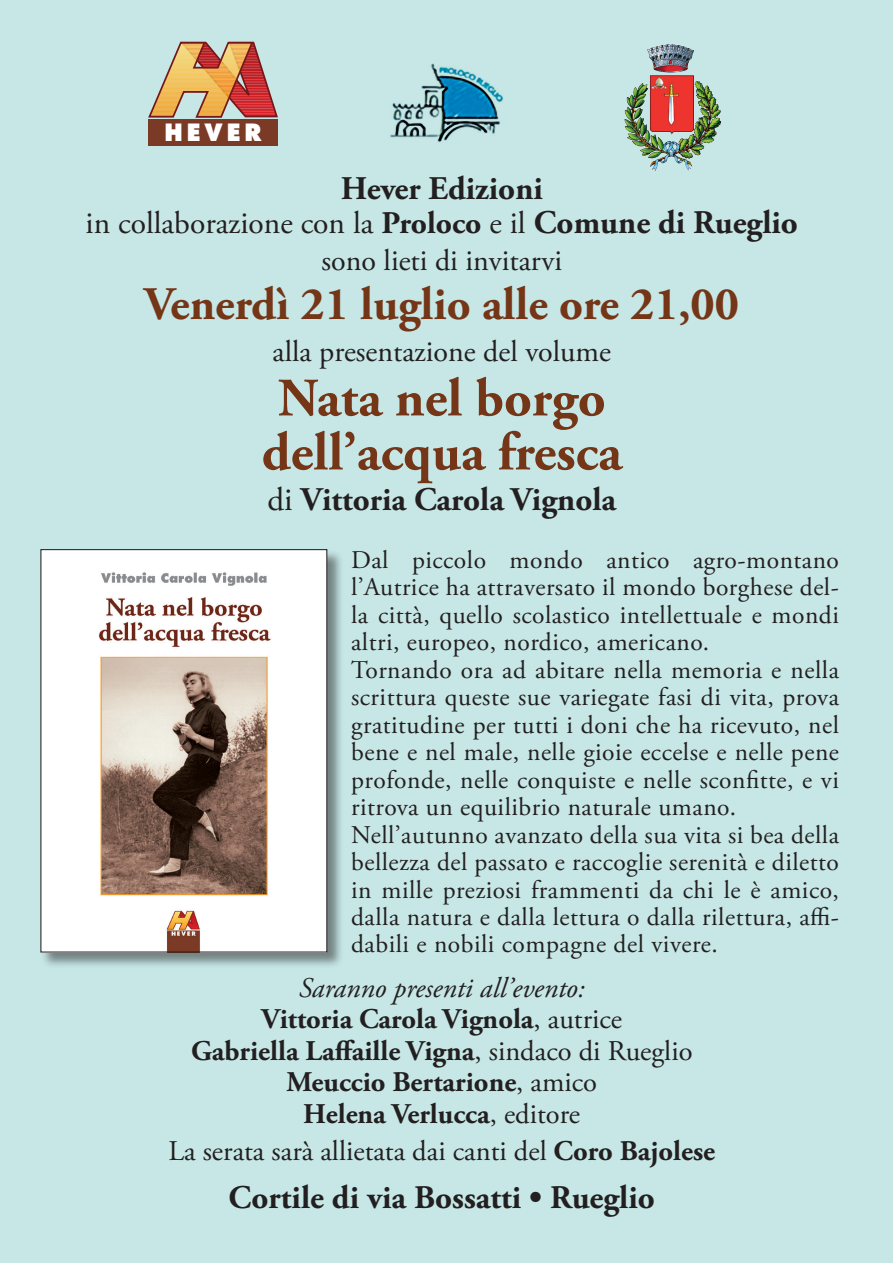
<style>
.page{position:relative;width:893px;height:1263px;background:#c6e7e6}
.page>*{position:absolute;margin:0;border:0;box-sizing:border-box;transform-origin:0 0}
.t1{font:700 54px/54px "Adobe Garamond Pro";color:#753517;text-align:center}
.t2{font:700 46.5px "Adobe Garamond Pro";color:#753517}
.t3{font:700 33px "Adobe Garamond Pro";color:#231f20}
.t4{font:31.5px "Adobe Garamond Pro";color:#231f20}
.t5{font:30px "Adobe Garamond Pro";color:#231f20}
.t6{font:700 28.5px/31.5px "Adobe Garamond Pro";color:#231f20;text-align:center}
.t7{font:28.5px "Adobe Garamond Pro";color:#231f20}
.t8{font:25.5px/27.5px "Adobe Garamond Pro";letter-spacing:.02em;color:#231f20}
.t9{font:800 23.25px "Futura";letter-spacing:.17em;color:#fff;scale:.96 1}
.s1{font-weight:700}
.s2{font-weight:700;font-size:33px}
.s3{font-weight:400}
.s4{font-weight:400;font-style:italic}
</style>
<div class="page">
<svg style="left:149px;top:42px;width:129px;height:76px"></svg>
<div style="left:148px;top:119px;width:130px;height:27px;background:#7a3a25"></div>
<div style="left:41px;top:549px;width:303px;height:420px;background:#231f20;opacity:.5"></div>
<img style="left:42px;top:551px;width:283px;height:399px">
<img style="left:624px;top:44px;width:97px;height:126px">
<img style="left:390px;top:63px;width:113px;height:79px">
<p class="t9" style="left:165px;top:117px;width:102px">HEVER</p>
<p class="t3" style="left:341px;top:169px;width:204px">Hever Edizioni</p>
<p class="t4" style="left:86px;top:205px;width:714px">in collaborazione con la <span class="s1">Proloco</span> e il <span class="s2">Comune di Rueglio</span></p>
<p class="t5" style="left:321px;top:242px;width:242px">sono lieti di invitarvi</p>
<h2 class="t2" style="left:145px;top:278px;width:596px">Venerdì 21 luglio alle ore 21,00</h2>
<p class="t5" style="left:273px;top:334px;width:340px">alla presentazione del volume</p>
<h1 class="t1" style="left:262px;top:372px;width:362px">Nata nel borgo dell’acqua fresca</h1>
<p class="t3" style="left:267px;top:480px;width:350px"><span class="s3">di</span> Vittoria Carola Vignola</p>
<p class="t8" style="left:351px;top:547px;width:489px">Dal piccolo mondo antico agro-montano l’Autrice ha attraversato il mondo borghese del&shy;la città, quello scolastico intellettuale e mondi altri, europeo, nordico, americano.<br>Tornando ora ad abitare nella memoria e nella scrittura queste sue variegate fasi di vita, prova gratitudine per tutti i doni che ha ricevuto, nel bene e nel male, nelle gioie eccelse e nelle pene profonde, nelle conquiste e nelle sconfitte, e vi ritrova un equilibrio naturale umano.<br>Nell’autunno avanzato della sua vita si bea della bellezza del passato e raccoglie serenità e diletto in mille preziosi frammenti da chi le è amico, dalla natura e dalla lettura o dalla rilettura, affi&shy;dabili e nobili compagne del vivere.</p>
<p class="t6" style="left:191px;top:972px;width:503px"><span class="s4">Saranno presenti all’evento:<br></span>Vittoria Carola Vignola<span class="s3">, autrice<br></span>Gabriella Laffaille Vigna<span class="s3">, sindaco di Rueglio </span>Meuccio Bertarione<span class="s3">, amico<br></span>Helena Verlucca<span class="s3">, editore</span></p>
<p class="t7" style="left:168px;top:1134px;width:548px">La serata sarà allietata dai canti del <span class="s1">Coro Bajolese</span></p>
<p class="t3" style="left:229px;top:1178px;width:428px">Cortile di via Bossatti • Rueglio</p>
</div>
